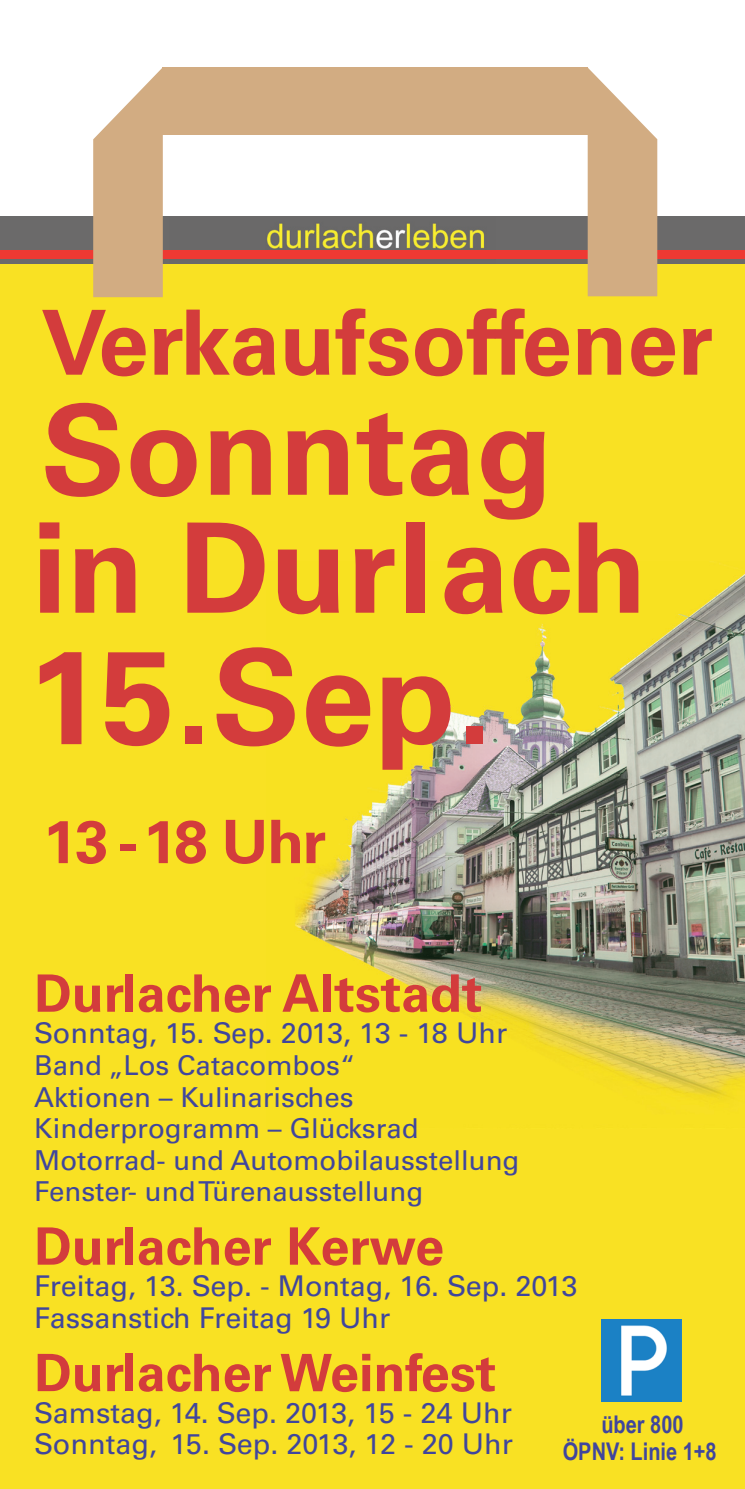
<style>
.page{position:relative;width:745px;height:1489px;background:#fff}
.page>*{position:absolute;margin:0;border:0;box-sizing:border-box;transform-origin:0 0}
.t1{font:700 131.75px "Univers";color:#d33c3c}
.t2{font:700 125px "Univers";color:#d33c3c}
.t3{font:700 90px "Univers";color:#d33c3c}
.t4{font:700 60px "Univers";letter-spacing:-.025em;color:#d33c3c}
.t5{font:700 51.75px "Univers";color:#d33c3c}
.t6{font:28.5px/31.5px "Univers";color:#40469d}
.t7{font:27.5px/31.5px "Univers";color:#40469d}
.t8{font:700 24.25px/27px "Arial Narrow";color:#40469d;text-align:center}
</style>
<div class="page">
<div style="left:162px;top:67px;width:425px;height:68px;background:#d2ac82"></div>
<div style="left:0;top:264px;width:744px;height:1224px;background:#f9e123"></div>
<img style="left:266px;top:562px;width:478px;height:565px">
<img style="left:601px;top:1318px;width:79px;height:83px">
<div style="left:0;top:216px;width:744px;height:48px;background:#6b6a6a"></div>
<img style="left:267px;top:223px;width:217px;height:26px">
<div style="left:0;top:250px;width:744px;height:9px;background:#ee3933"></div>
<svg style="left:587px;top:68px;width:70px;height:228px"></svg>
<svg style="left:93px;top:68px;width:70px;height:229px"></svg>
<h3 class="t3" style="left:41px;top:290px;width:673px">Verkaufsoffener</h3>
<h2 class="t2" style="left:41px;top:377px;width:513px">Sonntag</h2>
<h2 class="t2" style="left:32px;top:495px;width:616px">in Durlach</h2>
<h1 class="t1" style="left:27px;top:620px;width:467px">15.Sep.</h1>
<h3 class="t4" style="left:43px;top:806px;width:284px">13 - 18 Uhr</h3>
<h3 class="t5" style="left:34px;top:963px;width:449px">Durlacher Altstadt</h3>
<p class="t6" style="left:34px;top:1017px;width:474px">Sonntag, 15. Sep. 2013, 13 - 18 Uhr</p>
<p class="t7" style="left:34px;top:1049px;width:486px">Band „Los Catacombos“<br>Aktionen – Kulinarisches<br>Kinderprogramm – Glücksrad<br>Motorrad- und Automobilausstellung<br>Fenster- und Türenausstellung</p>
<h3 class="t5" style="left:34px;top:1215px;width:411px">Durlacher Kerwe</h3>
<p class="t6" style="left:34px;top:1270px;width:544px">Freitag, 13. Sep. - Montag, 16. Sep. 2013<br>Fassanstich Freitag 19 Uhr</p>
<h3 class="t5" style="left:34px;top:1342px;width:463px">Durlacher Weinfest</h3>
<p class="t6" style="left:34px;top:1396px;width:480px">Samstag, 14. Sep. 2013, 15 - 24 Uhr<br>Sonntag, 15. Sep. 2013, 12 - 20 Uhr</p>
<p class="t8" style="left:562px;top:1409px;width:155px">über 800<br>ÖPNV: Linie 1+8</p>
</div>
